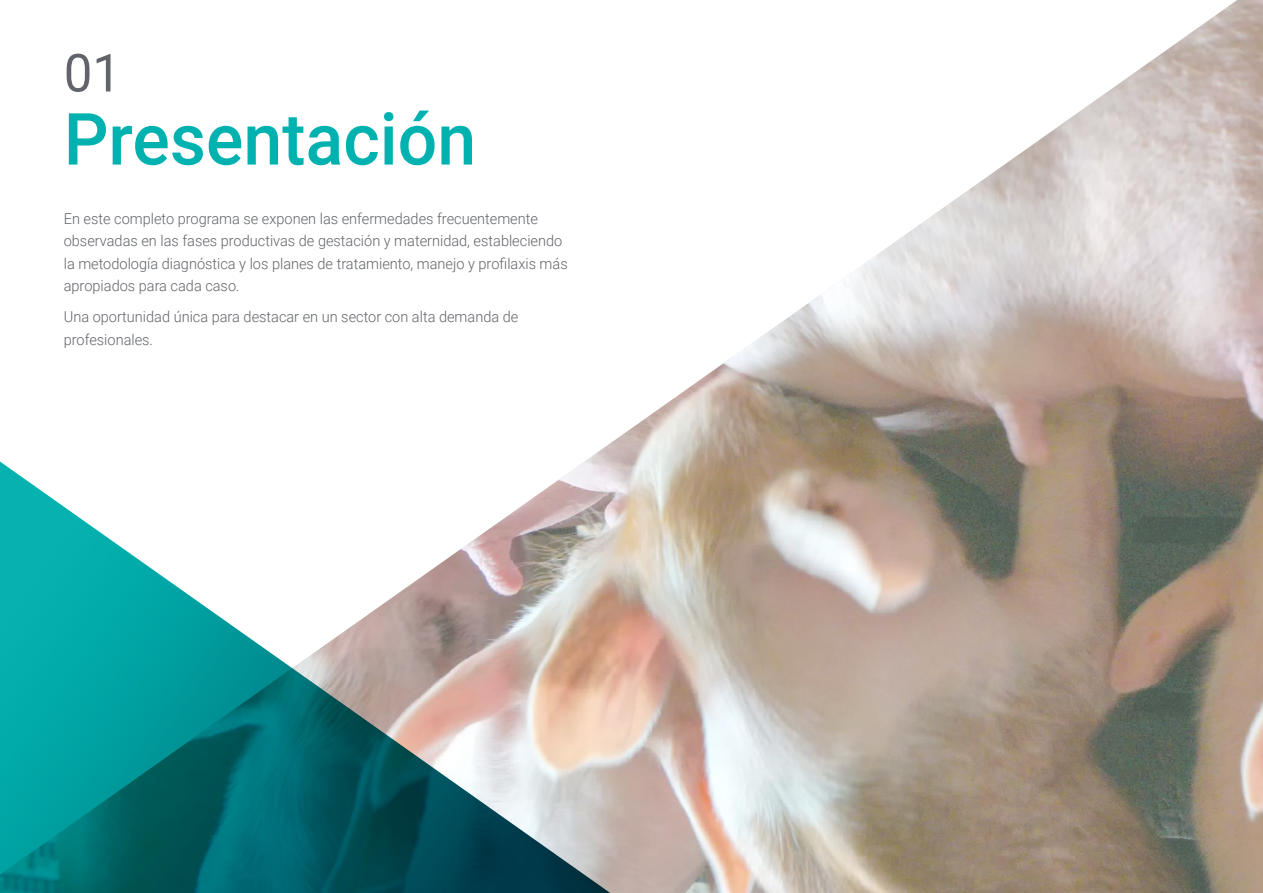
<style>
.page{position:relative;width:1263px;height:893px;background:#fff}
.page>*{position:absolute;margin:0;border:0;box-sizing:border-box;transform-origin:0 0}
.t1{font:500 72px "Roboto";color:#00b2af}
.t2{font:52.5px "Roboto";color:#61646a}
.t3{font:300 15px/22.5px "Roboto";color:#61646a}
</style>
<div class="page">
<img style="left:607px;top:0;width:656px;height:893px">
<svg style="left:0;top:446px;width:640px;height:447px"></svg>
<h2 class="t2" style="left:64px;top:36px;width:59px">01</h2>
<h1 class="t1" style="left:64px;top:89px;width:414px">Presentación</h1>
<p class="t3" style="left:64px;top:207px;width:505px">En este completo programa se exponen las enfermedades frecuentemente observadas en las fases productivas de gestación y maternidad, estableciendo la metodología diagnóstica y los planes de tratamiento, manejo y profilaxis más apropiados para cada caso.</p>
<p class="t3" style="left:64px;top:305px;width:456px">Una oportunidad única para destacar en un sector con alta demanda de profesionales.</p>
</div>
